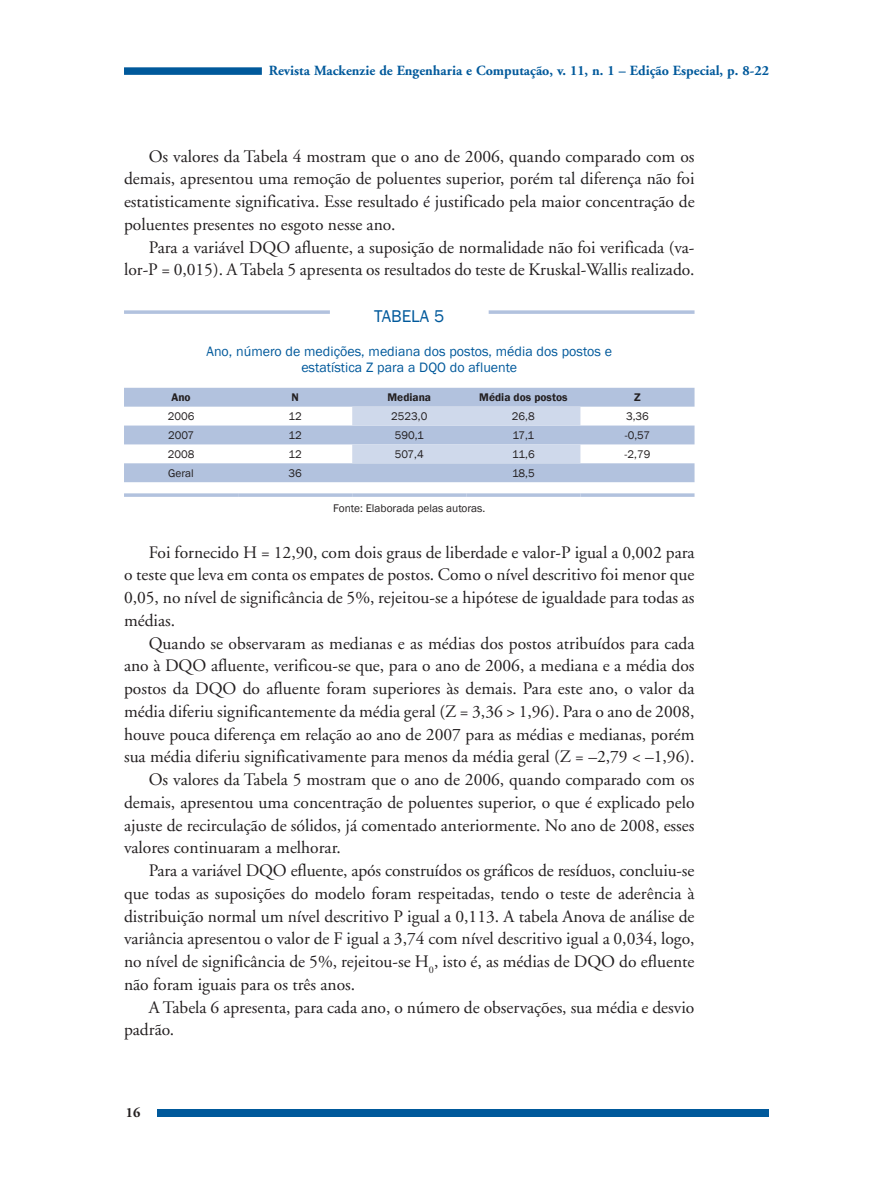
<style>
.page{position:relative;width:893px;height:1191px;background:#fff}
.page>*{position:absolute;margin:0;border:0;box-sizing:border-box;transform-origin:0 0}
.t1{font:17.5px/22.8px "Adobe Garamond";color:#231f20;text-align:justify}
.t2{font:17.5px "Franklin Gothic";color:#00599b}
.t3{font:14px/16.8px "Franklin Gothic";color:#00599b;text-align:center}
.t4{font:700 14px "Adobe Garamond";color:#00599b}
.t5{font:700 14px "Adobe Garamond";color:#231f20}
.t6{font:11.38px "Franklin Gothic";color:#231f20}
.t7{font:600 11.38px "Franklin Gothic";color:#231f20}
</style>
<div class="page">
<div style="left:124px;top:1109px;width:645px;height:7px;background:#00599b"></div>
<div style="left:124px;top:1104px;width:33px;height:27px;background:#fff"></div>
<div style="left:124px;top:67px;width:138px;height:8px;background:#00599b"></div>
<svg style="left:124px;top:310px;width:206px;height:4px"></svg>
<svg style="left:489px;top:310px;width:205px;height:4px"></svg>
<svg style="left:124px;top:388px;width:570px;height:94px;fill:#b2c2de"></svg>
<svg style="left:352px;top:407px;width:228px;height:56px;background:#c5d1e6"></svg>
<svg style="left:124px;top:493px;width:114px;height:4px"></svg>
<svg style="left:238px;top:493px;width:114px;height:4px"></svg>
<svg style="left:352px;top:493px;width:114px;height:4px"></svg>
<svg style="left:466px;top:493px;width:114px;height:4px"></svg>
<svg style="left:580px;top:493px;width:114px;height:4px"></svg>
<p class="t4" style="left:269px;top:63px;width:502px">Revista Mackenzie de Engenharia e Computação, v. 11, n. 1 – Edição Especial, p. 8-22</p>
<p class="t1" style="left:124px;top:145px;width:572px;text-indent:25px">Os valores da Tabela 4 mostram que o ano de 2006, quando comparado com os demais, apresentou uma remoção de poluentes superior, porém tal diferença não foi estatisticamente significativa. Esse resultado é justificado pela maior concentração de poluentes presentes no esgoto nesse ano.</p>
<p class="t1" style="left:124px;top:236px;width:572px;text-align:right">Para a variável DQO afluente, a suposição de normalidade não foi verificada (va&shy;lor-P = 0,015). A Tabela 5 apresenta os resultados do teste de Kruskal-Wallis realizado.</p>
<p class="t2" style="left:374px;top:305px;width:71px">TABELA 5</p>
<p class="t3" style="left:207px;top:343px;width:407px">Ano, número de medições, mediana dos postos, média dos postos e estatística Z para a DQO do afluente</p>
<p class="t7" style="left:171px;top:390px;width:21px">Ano</p>
<p class="t7" style="left:291px;top:390px;width:9px">N</p>
<p class="t7" style="left:387px;top:390px;width:45px">Mediana</p>
<p class="t7" style="left:479px;top:390px;width:90px">Média dos postos</p>
<p class="t7" style="left:634px;top:390px;width:8px">Z</p>
<p class="t6" style="left:168px;top:409px;width:28px">2006</p>
<p class="t6" style="left:288px;top:409px;width:15px">12</p>
<p class="t6" style="left:391px;top:409px;width:38px">2523,0</p>
<p class="t6" style="left:512px;top:409px;width:24px">26,8</p>
<p class="t6" style="left:626px;top:409px;width:24px">3,36</p>
<p class="t6" style="left:168px;top:428px;width:28px">2007</p>
<p class="t6" style="left:289px;top:428px;width:15px">12</p>
<p class="t6" style="left:395px;top:428px;width:31px">590,1</p>
<p class="t6" style="left:513px;top:428px;width:23px">17,1</p>
<p class="t6" style="left:625px;top:428px;width:27px">-0,57</p>
<p class="t6" style="left:168px;top:447px;width:28px">2008</p>
<p class="t6" style="left:289px;top:447px;width:15px">12</p>
<p class="t6" style="left:395px;top:447px;width:30px">507,4</p>
<p class="t6" style="left:512px;top:447px;width:24px">11,6</p>
<p class="t6" style="left:625px;top:447px;width:27px">-2,79</p>
<p class="t6" style="left:168px;top:466px;width:27px">Geral</p>
<p class="t6" style="left:289px;top:466px;width:15px">36</p>
<p class="t6" style="left:512px;top:466px;width:24px">18,5</p>
<p class="t6" style="left:333px;top:501px;width:154px">Fonte: Elaborada pelas autoras.</p>
<p class="t1" style="left:124px;top:541px;width:572px;text-indent:25px">Foi fornecido H = 12,90, com dois graus de liberdade e valor-P igual a 0,002 para o teste que leva em conta os empates de postos. Como o nível descritivo foi menor que 0,05, no nível de significância de 5%, rejeitou-se a hipótese de igualdade para todas as médias.</p>
<p class="t1" style="left:149px;top:632px;width:547px">Quando se observaram as medianas e as médias dos postos atribuídos para cada</p>
<p class="t1" style="left:124px;top:655px;width:572px">ano à DQO afluente, verificou-se que, para o ano de 2006, a mediana e a média dos</p>
<p class="t1" style="left:124px;top:677px;width:572px">postos da DQO do afluente foram superiores às demais. Para este ano, o valor da</p>
<p class="t1" style="left:124px;top:700px;width:572px">média diferiu significantemente da média geral (Z = 3,36 &gt; 1,96). Para o ano de 2008,</p>
<p class="t1" style="left:124px;top:723px;width:572px">houve pouca diferença em relação ao ano de 2007 para as médias e medianas, porém</p>
<p class="t1" style="left:124px;top:746px;width:572px">sua média diferiu significativamente para menos da média geral (Z = –2,79 &lt; –1,96).</p>
<p class="t1" style="left:149px;top:768px;width:547px">Os valores da Tabela 5 mostram que o ano de 2006, quando comparado com os</p>
<p class="t1" style="left:124px;top:791px;width:572px">demais, apresentou uma concentração de poluentes superior, o que é explicado pelo</p>
<p class="t1" style="left:124px;top:814px;width:572px">ajuste de recirculação de sólidos, já comentado anteriormente. No ano de 2008, esses</p>
<p class="t1" style="left:124px;top:837px;width:218px">valores continuaram a melhorar.</p>
<p class="t1" style="left:149px;top:859px;width:547px">Para a variável DQO efluente, após construídos os gráficos de resíduos, concluiu-se</p>
<p class="t1" style="left:124px;top:882px;width:572px">que todas as suposições do modelo foram respeitadas, tendo o teste de aderência à</p>
<p class="t1" style="left:124px;top:905px;width:572px">distribuição normal um nível descritivo P igual a 0,113. A tabela Anova de análise de</p>
<p class="t1" style="left:124px;top:928px;width:572px">variância apresentou o valor de F igual a 3,74 com nível descritivo igual a 0,034, logo,</p>
<p class="t1" style="left:124px;top:950px;width:572px">no nível de significância de 5%, rejeitou-se H<sub>0</sub>, isto é, as médias de DQO do efluente</p>
<p class="t1" style="left:124px;top:973px;width:233px">não foram iguais para os três anos.</p>
<p class="t1" style="left:149px;top:996px;width:547px">A Tabela 6 apresenta, para cada ano, o número de observações, sua média e desvio</p>
<p class="t1" style="left:124px;top:1019px;width:52px">padrão.</p>
<p class="t5" style="left:126px;top:1104px;width:16px">16</p>
</div>
